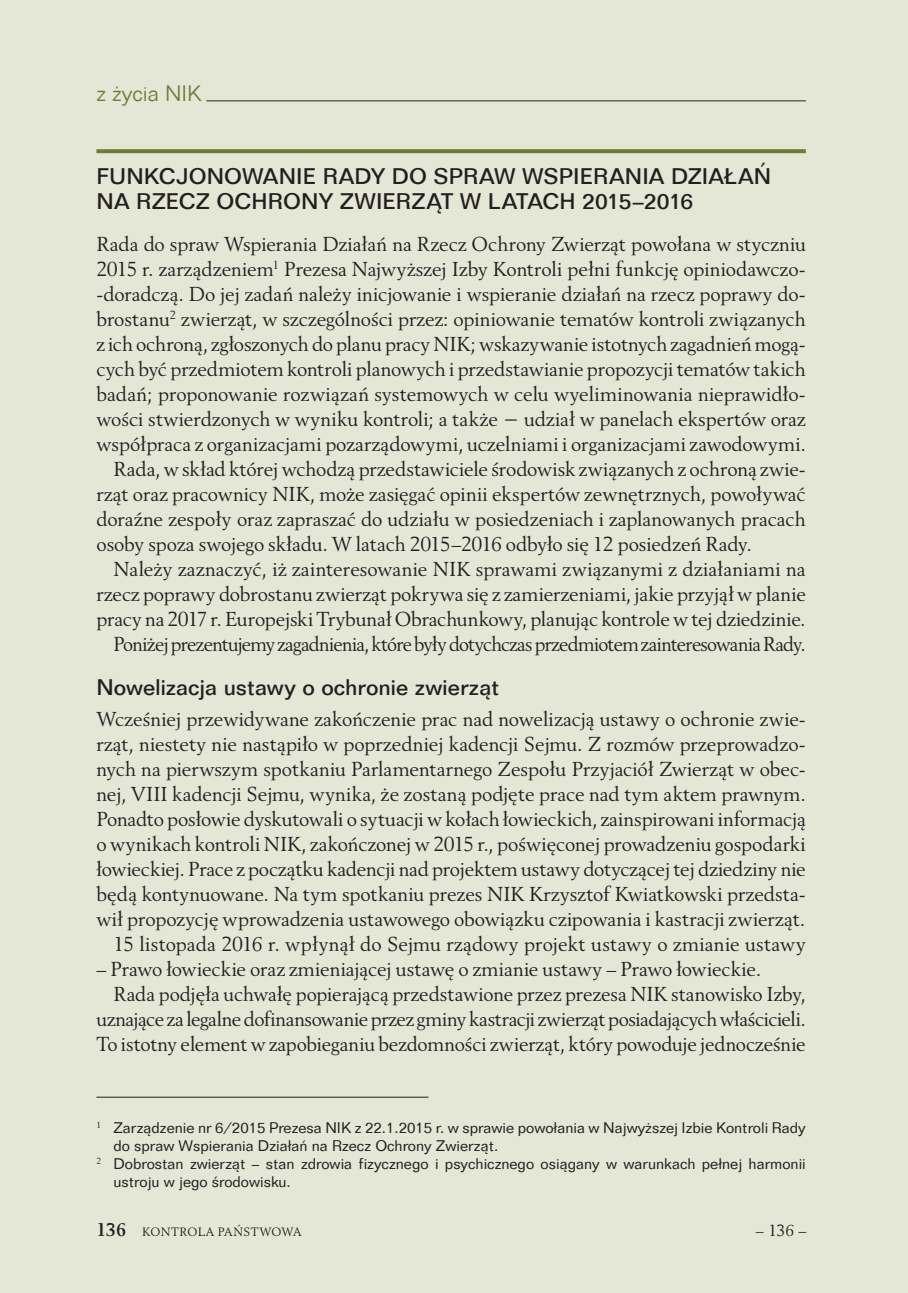
<style>
.page{position:relative;width:908px;height:1293px;background:#fff}
.page>*{position:absolute;margin:0;border:0;box-sizing:border-box;transform-origin:0 0}
.t1{font:500 22px/25px "Folio TL";color:#231f20}
.t2{font:300 21.8px "Folio TL";color:#727a34}
.t3{font:20px/25px "Revival 565 BT";letter-spacing:-.005em;color:#231f20;text-align:right}
.t4{font:20px "Revival 565 BT";letter-spacing:-.035em;color:#231f20}
.t5{font:20px "Revival 565 BT";letter-spacing:.015em;color:#231f20}
.t6{font:16px "Revival 565 BT";color:#231f20}
.t7{font:15px "Folio TL";color:#231f20}
.t8{font:12px "Revival 565 BT";letter-spacing:.025em;color:#231f20}
.s1{font-weight:700;font-size:18px}
</style>
<div class="page">
<div style="left:0;top:0;width:907px;height:1293px;background:#e5e7d6"></div>
<hr style="left:206px;top:100px;width:599px;height:1px;background:#231f20">
<svg style="left:96px;top:149px;width:709px;height:4px;background:#777f3b"></svg>
<hr style="left:96px;top:1096px;width:332px;height:1px;background:#231f20">
<p class="t2" style="left:96px;top:79px;width:107px">z życia NIK</p>
<p class="t1" style="left:96px;top:163px;width:676px">FUNKCJONOWANIE RADY DO SPRAW WSPIERANIA DZIAŁAŃ<br>NA RZECZ OCHRONY ZWIERZĄT W LATACH 2015–2016</p>
<p class="t3" style="left:96px;top:232px;width:710px">Rada do spraw Wspierania Działań na Rzecz Ochrony Zwierząt powołana w styczniu</p>
<p class="t3" style="left:96px;top:257px;width:710px">2015 r. zarządzeniem<sup>1</sup> Prezesa Najwyższej Izby Kontroli pełni funkcję opiniodawczo-</p>
<p class="t3" style="left:96px;top:282px;width:710px">-doradczą. Do jej zadań należy inicjowanie i wspieranie działań na rzecz poprawy do-</p>
<p class="t3" style="left:96px;top:307px;width:710px">brostanu<sup>2</sup> zwierząt, w szczególności przez: opiniowanie tematów kontroli związanych</p>
<p class="t3" style="left:96px;top:332px;width:710px">z ich ochroną, zgłoszonych do planu pracy NIK; wskazywanie istotnych zagadnień mogą-</p>
<p class="t3" style="left:96px;top:357px;width:710px">cych być przedmiotem kontroli planowych i przedstawianie propozycji tematów takich</p>
<p class="t3" style="left:96px;top:382px;width:710px">badań; proponowanie rozwiązań systemowych w celu wyeliminowania nieprawidło-</p>
<p class="t3" style="left:96px;top:407px;width:710px">wości stwierdzonych w wyniku kontroli; a także − udział w panelach ekspertów oraz</p>
<p class="t3" style="left:96px;top:432px;width:710px">współpraca z organizacjami pozarządowymi, uczelniami i organizacjami zawodowymi.</p>
<p class="t3" style="left:113px;top:457px;width:693px">Rada, w skład której wchodzą przedstawiciele środowisk związanych z ochroną zwie-</p>
<p class="t3" style="left:96px;top:482px;width:710px">rząt oraz pracownicy NIK, może zasięgać opinii ekspertów zewnętrznych, powoływać</p>
<p class="t3" style="left:96px;top:507px;width:710px">doraźne zespoły oraz zapraszać do udziału w posiedzeniach i zaplanowanych pracach</p>
<p class="t3" style="left:96px;top:532px;width:656px">osoby spoza swojego składu. W latach 2015–2016 odbyło się 12 posiedzeń Rady.</p>
<p class="t5" style="left:113px;top:556px;width:693px">Należy zaznaczyć, iż zainteresowanie NIK sprawami związanymi z działaniami na</p>
<p class="t3" style="left:96px;top:582px;width:710px">rzecz poprawy dobrostanu zwierząt pokrywa się z zamierzeniami, jakie przyjął w planie</p>
<p class="t3" style="left:96px;top:607px;width:710px">pracy na 2017 r. Europejski Trybunał Obrachunkowy, planując kontrole w tej dziedzinie.</p>
<p class="t4" style="left:113px;top:631px;width:693px">Poniżej prezentujemy zagadnienia, które były dotychczas przedmiotem zainteresowania Rady.</p>
<p class="t1" style="left:96px;top:674px;width:404px">Nowelizacja ustawy o ochronie zwierząt</p>
<p class="t3" style="left:96px;top:707px;width:710px">Wcześniej przewidywane zakończenie prac nad nowelizacją ustawy o ochronie zwie&shy;rząt, niestety nie nastąpiło w poprzedniej kadencji Sejmu. Z rozmów przeprowadzo&shy;nych na pierwszym spotkaniu Parlamentarnego Zespołu Przyjaciół Zwierząt w obec&shy;nej, VIII kadencji Sejmu, wynika, że zostaną podjęte prace nad tym aktem prawnym.<br>Ponadto posłowie dyskutowali o sytuacji w kołach łowieckich, zainspirowani informacją o wynikach kontroli NIK, zakończonej w 2015 r., poświęconej prowadzeniu gospodarki łowieckiej. Prace z początku kadencji nad projektem ustawy dotyczącej tej dziedziny nie będą kontynuowane. Na tym spotkaniu prezes NIK Krzysztof Kwiatkowski przedsta&shy;wił propozycję wprowadzenia ustawowego obowiązku czipowania i kastracji zwierząt.<br>15 listopada 2016 r. wpłynął do Sejmu rządowy projekt ustawy o zmianie ustawy</p>
<p class="t3" style="left:96px;top:957px;width:666px">– Prawo łowieckie oraz zmieniającej ustawę o zmianie ustawy – Prawo łowieckie.</p>
<p class="t3" style="left:113px;top:982px;width:693px">Rada podjęła uchwałę popierającą przedstawione przez prezesa NIK stanowisko Izby,</p>
<p class="t3" style="left:96px;top:1007px;width:710px">uznające za legalne dofinansowanie przez gminy kastracji zwierząt posiadających właścicieli.</p>
<p class="t3" style="left:96px;top:1032px;width:710px">To istotny element w zapobieganiu bezdomności zwierząt, który powoduje jednocześnie</p>
<p class="t7" style="left:96px;top:1118px;width:710px"><sup>1</sup> Zarządzenie nr 6/2015 Prezesa NIK z 22.1.2015 r. w sprawie powołania w Najwyższej Izbie Kontroli Rady</p>
<p class="t7" style="left:113px;top:1136px;width:386px">do spraw Wspierania Działań na Rzecz Ochrony Zwierząt.</p>
<p class="t7" style="left:96px;top:1154px;width:710px"><sup>2</sup> Dobrostan zwierząt – stan zdrowia fizycznego i psychicznego osiągany w warunkach pełnej harmonii</p>
<p class="t7" style="left:113px;top:1172px;width:179px">ustroju w jego środowisku.</p>
<p class="t8" style="left:96px;top:1224px;width:206px"><span class="s1">136</span> KONTROLA PAŃSTWOWA</p>
<p class="t6" style="left:755px;top:1220px;width:52px">– 136 –</p>
</div>
